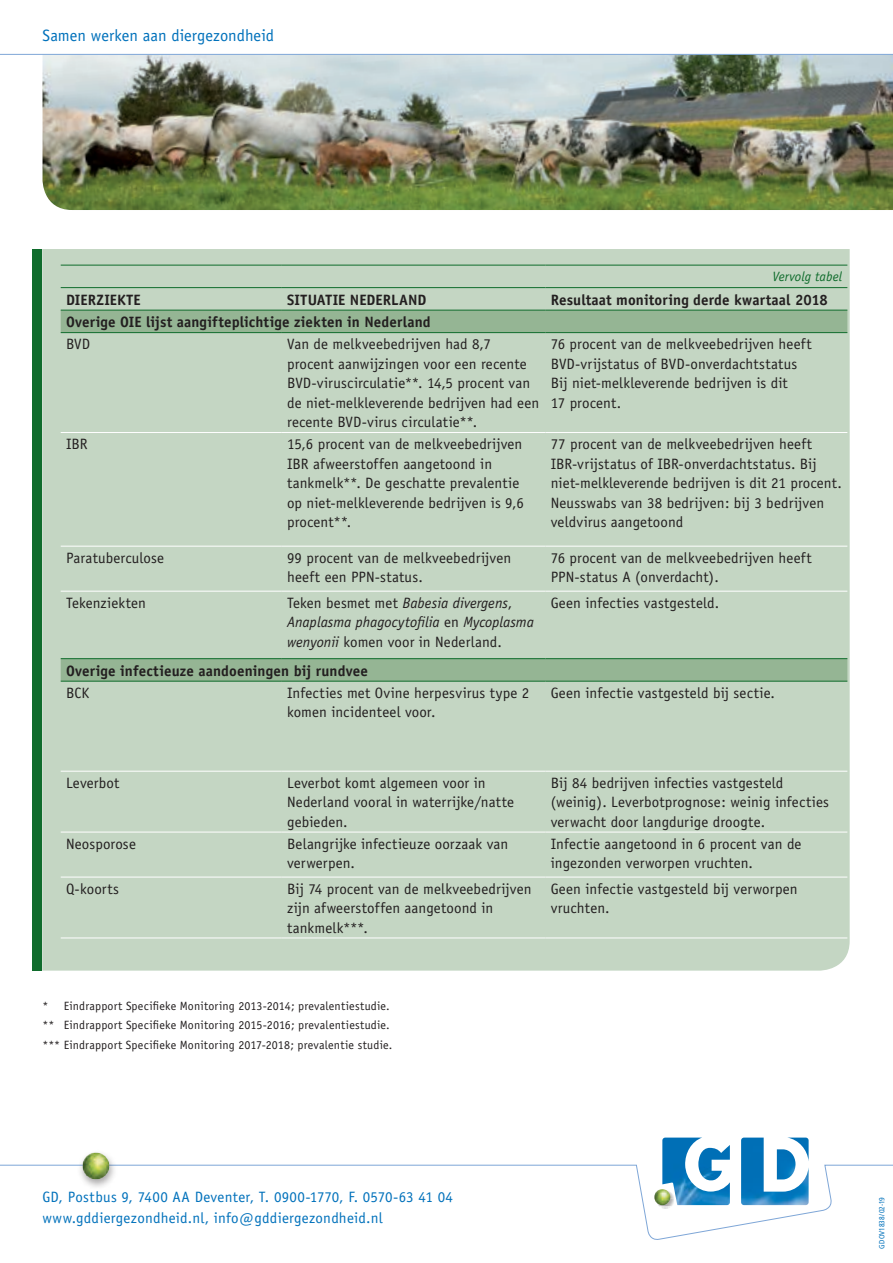
<style>
.page{position:relative;width:893px;height:1263px;background:#fff}
.page>*{position:absolute;margin:0;border:0;box-sizing:border-box;transform-origin:0 0}
.t1{font:16.5px "Officina Sans";color:#0071bb}
.t2{font:15px/19.5px "Officina Sans";letter-spacing:.01em;color:#231f20}
.t3{font:700 15px "Officina Sans";letter-spacing:.005em;color:#231f20}
.t4{font:15px/21px "Officina Sans";letter-spacing:.015em;color:#0071bb}
.t5{font:italic 15px/19.5px "Officina Sans";color:#231f20}
.t6{font:italic 13.5px "Officina Sans";letter-spacing:.005em;color:#0f6c2c}
.t7{font:12px/19.5px "Officina Sans";letter-spacing:.015em;color:#231f20}
.t8{font:condensed 7.5px "Frutiger";letter-spacing:.01em;color:#0071bb}
.s1{font-style:normal}
</style>
<div class="page">
<img style="left:43px;top:55px;width:850px;height:155px">
<svg style="left:0;top:1164px;width:893px;height:76px"></svg>
<img style="left:662px;top:1137px;width:147px;height:68px">
<img style="left:656px;top:1190px;width:18px;height:16px">
<svg style="left:659px;top:1206px;width:13px;height:3px"></svg>
<img style="left:654px;top:1189px;width:16px;height:16px;border-radius:8px">
<hr style="left:0;top:54px;width:893px;height:1px;background:#7ea6d7">
<div style="left:77px;top:1150px;width:41px;height:40px;background:#231f20;opacity:.4"></div>
<img style="left:82px;top:1152px;width:28px;height:27px">
<div style="left:42px;top:249px;width:808px;height:722px;background:#c4d6c3"></div>
<div style="left:33px;top:249px;width:9px;height:721px;background:#0f6c2c"></div>
<svg style="left:61px;top:311px;width:786px;height:370px;background:#bed2bd"></svg>
<hr style="left:61px;top:432px;width:221px;height:1px;background:#fff">
<hr style="left:282px;top:432px;width:263px;height:1px;background:#fff">
<hr style="left:545px;top:432px;width:302px;height:1px;background:#fff">
<hr style="left:61px;top:546px;width:221px;height:1px;background:#fff">
<hr style="left:282px;top:546px;width:263px;height:1px;background:#fff">
<hr style="left:545px;top:546px;width:302px;height:1px;background:#fff">
<hr style="left:61px;top:591px;width:221px;height:1px;background:#fff">
<hr style="left:282px;top:591px;width:263px;height:1px;background:#fff">
<hr style="left:545px;top:591px;width:302px;height:1px;background:#fff">
<hr style="left:61px;top:771px;width:221px;height:1px;background:#fff">
<hr style="left:282px;top:771px;width:263px;height:1px;background:#fff">
<hr style="left:545px;top:771px;width:302px;height:1px;background:#fff">
<hr style="left:61px;top:832px;width:221px;height:1px;background:#fff">
<hr style="left:282px;top:832px;width:263px;height:1px;background:#fff">
<hr style="left:545px;top:832px;width:302px;height:1px;background:#fff">
<hr style="left:61px;top:877px;width:221px;height:1px;background:#fff">
<hr style="left:282px;top:877px;width:263px;height:1px;background:#fff">
<hr style="left:545px;top:877px;width:302px;height:1px;background:#fff">
<hr style="left:61px;top:658px;width:221px;height:1px;background:#0f6c2c">
<hr style="left:282px;top:658px;width:263px;height:1px;background:#0f6c2c">
<hr style="left:545px;top:658px;width:302px;height:1px;background:#0f6c2c">
<hr style="left:61px;top:681px;width:221px;height:1px;background:#0f6c2c">
<hr style="left:282px;top:681px;width:263px;height:1px;background:#0f6c2c">
<hr style="left:545px;top:681px;width:302px;height:1px;background:#0f6c2c">
<hr style="left:61px;top:937px;width:221px;height:1px;background:#fff">
<hr style="left:282px;top:937px;width:263px;height:1px;background:#fff">
<hr style="left:545px;top:937px;width:302px;height:1px;background:#fff">
<hr style="left:61px;top:332px;width:221px;height:1px;background:#0f6c2c">
<hr style="left:282px;top:332px;width:263px;height:1px;background:#0f6c2c">
<hr style="left:545px;top:332px;width:302px;height:1px;background:#0f6c2c">
<hr style="left:61px;top:310px;width:221px;height:1px;background:#0f6c2c">
<hr style="left:282px;top:310px;width:263px;height:1px;background:#0f6c2c">
<hr style="left:545px;top:310px;width:302px;height:1px;background:#0f6c2c">
<hr style="left:61px;top:265px;width:221px;height:1px;background:#0f6c2c">
<hr style="left:282px;top:265px;width:263px;height:1px;background:#0f6c2c">
<hr style="left:545px;top:265px;width:302px;height:1px;background:#0f6c2c">
<hr style="left:61px;top:287px;width:221px;height:1px;background:#0f6c2c">
<hr style="left:282px;top:287px;width:263px;height:1px;background:#0f6c2c">
<hr style="left:545px;top:287px;width:302px;height:1px;background:#0f6c2c">
<p class="t1" style="left:43px;top:26px;width:233px">Samen werken aan diergezondheid</p>
<p class="t6" style="left:772px;top:268px;width:71px">Vervolg tabel</p>
<p class="t3" style="left:66px;top:290px;width:76px">DIERZIEKTE</p>
<p class="t3" style="left:287px;top:290px;width:141px">SITUATIE NEDERLAND</p>
<p class="t3" style="left:551px;top:290px;width:279px">Resultaat monitoring derde kwartaal 2018</p>
<p class="t3" style="left:66px;top:313px;width:366px">Overige OIE lijst aangifteplichtige ziekten in Nederland</p>
<p class="t2" style="left:66px;top:334px;width:26px">BVD</p>
<p class="t2" style="left:287px;top:334px;width:254px">Van de melkveebedrijven had 8,7 procent aanwijzingen voor een recente BVD-viruscirculatie**. 14,5 procent van de niet-melkleverende bedrijven had een recente BVD-virus circulatie**.</p>
<p class="t2" style="left:551px;top:334px;width:262px">76 procent van de melkveebedrijven heeft BVD-vrijstatus of BVD-onverdachtstatus Bij niet-melkleverende bedrijven is dit<br>17 procent.</p>
<p class="t2" style="left:66px;top:434px;width:23px">IBR</p>
<p class="t2" style="left:287px;top:434px;width:238px">15,6 procent van de melkveebedrijven<br>IBR afweerstoffen aangetoond in tankmelk**. De geschatte prevalentie op niet-melkleverende bedrijven is 9,6 procent**.</p>
<p class="t2" style="left:551px;top:434px;width:292px">77 procent van de melkveebedrijven heeft IBR-vrijstatus of IBR-onverdachtstatus. Bij niet-melkleverende bedrijven is dit 21 procent.<br>Neusswabs van 38 bedrijven: bij 3 bedrijven veldvirus aangetoond</p>
<p class="t2" style="left:66px;top:548px;width:100px">Paratuberculose</p>
<p class="t2" style="left:287px;top:548px;width:226px">99 procent van de melkveebedrijven heeft een PPN-status.</p>
<p class="t2" style="left:551px;top:548px;width:262px">76 procent van de melkveebedrijven heeft<br>PPN-status A (onverdacht).</p>
<p class="t2" style="left:66px;top:593px;width:81px">Tekenziekten</p>
<p class="t5" style="left:287px;top:593px;width:248px"><span class="s1">Teken besmet met</span> Babesia divergens<span class="s1">,<br></span>Anaplasma phagocytofilia <span class="s1">en</span> Mycoplasma wenyonii <span class="s1">komen voor in Nederland.</span></p>
<p class="t2" style="left:551px;top:593px;width:170px">Geen infecties vastgesteld.</p>
<p class="t3" style="left:66px;top:661px;width:303px">Overige infectieuze aandoeningen bij rundvee</p>
<p class="t2" style="left:66px;top:683px;width:25px">BCK</p>
<p class="t2" style="left:287px;top:683px;width:244px">Infecties met Ovine herpesvirus type 2 komen incidenteel voor.</p>
<p class="t2" style="left:551px;top:683px;width:226px">Geen infectie vastgesteld bij sectie.</p>
<p class="t2" style="left:66px;top:773px;width:55px">Leverbot</p>
<p class="t2" style="left:287px;top:773px;width:228px">Leverbot komt algemeen voor in<br>Nederland vooral in waterrijke/natte gebieden.</p>
<p class="t2" style="left:551px;top:773px;width:280px">Bij 84 bedrijven infecties vastgesteld (weinig). Leverbotprognose: weinig infecties verwacht door langdurige droogte.</p>
<p class="t2" style="left:66px;top:834px;width:71px">Neosporose</p>
<p class="t2" style="left:287px;top:834px;width:223px">Belangrijke infectieuze oorzaak van verwerpen.</p>
<p class="t2" style="left:551px;top:834px;width:252px">Infectie aangetoond in 6 procent van de ingezonden verworpen vruchten.</p>
<p class="t2" style="left:66px;top:879px;width:55px">Q-koorts</p>
<p class="t2" style="left:287px;top:879px;width:246px">Bij 74 procent van de melkveebedrijven zijn afweerstoffen aangetoond in tankmelk***.</p>
<p class="t2" style="left:551px;top:879px;width:248px">Geen infectie vastgesteld bij verworpen vruchten.</p>
<p class="t7" style="left:43px;top:996px;width:351px">* Eindrapport Specifieke Monitoring 2013-2014; prevalentiestudie. ** Eindrapport Specifieke Monitoring 2015-2016; prevalentiestudie. *** Eindrapport Specifieke Monitoring 2017-2018; prevalentie studie.</p>
<p class="t4" style="left:43px;top:1186px;width:412px">GD, Postbus 9, 7400 AA Deventer, T. 0900-1770, F. 0570-63 41 04 www.gddiergezondheid.nl, info@gddiergezondheid.nl</p>
<p class="t8" style="left:878px;top:1248px;width:53px;rotate:-90deg">GDOV1838/02-19</p>
</div>
